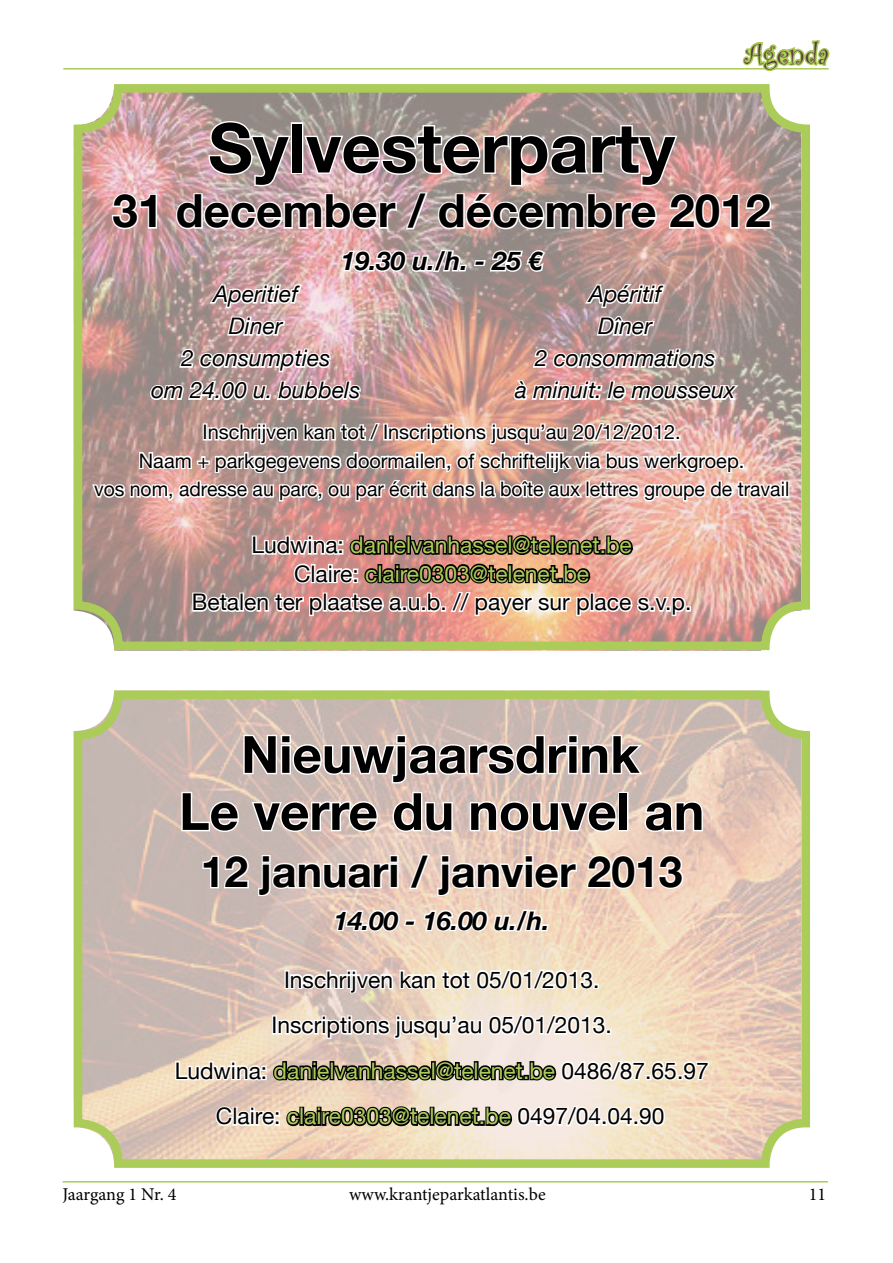
<style>
.page{position:relative;width:893px;height:1263px;background:#fff}
.page>*{position:absolute;margin:0;border:0;box-sizing:border-box;transform-origin:0 0}
.t1{font:700 68.4px "Helvetica Neue";color:#000}
.t2{font:700 51.3px/57px "Helvetica Neue";color:#000;text-align:center}
.t3{font:700 45.6px "Helvetica Neue";color:#000}
.t4{font:700 42.75px "Helvetica Neue";color:#000}
.t5{font:30px "Curlz";color:#5c373f}
.t6{font:italic 700 25.65px "Helvetica Neue";color:#000}
.t7{font:22.8px/45.6px "Helvetica Neue";color:#000;text-align:center}
.t8{font:italic 22.8px "Helvetica Neue";color:#000}
.t9{font:19.95px/28.5px "Helvetica Neue";color:#000;text-align:center}
.t10{font:18px "Minion Pro";color:#000}
.s1{color:#abcc59}
</style>
<div class="page">
<hr style="left:63px;top:1181px;width:765px;height:1px;background:#abcc59">
<hr style="left:63px;top:68px;width:766px;height:2px;background:#abcc59">
<svg style="left:740px;top:40px;width:90px;height:31px"></svg>
<img style="left:84px;top:700px;width:716px;height:458px">
<svg style="left:180px;top:732px;width:525px;height:102px"></svg>
<svg style="left:201px;top:853px;width:50px;height:37px"></svg>
<svg style="left:257px;top:853px;width:143px;height:45px"></svg>
<svg style="left:407px;top:852px;width:171px;height:46px"></svg>
<svg style="left:586px;top:853px;width:99px;height:38px"></svg>
<svg style="left:333px;top:907px;width:217px;height:45px"></svg>
<div style="left:284px;top:970px;width:5px;height:19px;border:3px solid #fff"></div>
<svg style="left:289px;top:967px;width:310px;height:36px"></svg>
<svg style="left:174px;top:1013px;width:538px;height:125px;background:#d7c9bb"></svg>
<div style="left:74px;top:690px;width:736px;height:478px;border:9px solid #abcc59;border-radius:40px"></div>
<img style="left:84px;top:94px;width:716px;height:557px">
<div style="left:74px;top:84px;width:736px;height:566px;border:9px solid #abcc59;border-radius:40px"></div>
<svg style="left:110px;top:191px;width:49px;height:40px"></svg>
<svg style="left:174px;top:119px;width:599px;height:112px"></svg>
<svg style="left:90px;top:248px;width:695px;height:265px"></svg>
<div style="left:785px;top:480px;width:4px;height:18px;border:3px solid #fff"></div>
<svg style="left:191px;top:521px;width:500px;height:105px;background:#c0978e"></svg>
<h3 class="t5" style="left:744px;top:33px;width:86px">Agenda</h3>
<h1 class="t1" style="left:208px;top:86px;width:468px">Sylvesterparty</h1>
<h3 class="t3" style="left:112px;top:170px;width:660px">31 december / décembre 2012</h3>
<p class="t6" style="left:341px;top:240px;width:203px">19.30 u./h. - 25 €</p>
<p class="t8" style="left:213px;top:275px;width:86px">Aperitief</p>
<p class="t8" style="left:589px;top:275px;width:74px">Apéritif</p>
<p class="t8" style="left:229px;top:307px;width:55px">Diner</p>
<p class="t8" style="left:598px;top:307px;width:55px">Dîner</p>
<p class="t8" style="left:181px;top:339px;width:151px">2 consumpties</p>
<p class="t8" style="left:535px;top:339px;width:182px">2 consommations</p>
<p class="t8" style="left:151px;top:371px;width:211px">om 24.00 u. bubbels</p>
<p class="t8" style="left:515px;top:371px;width:221px">à minuit: le mousseux</p>
<p class="t9" style="left:94px;top:416px;width:697px">Inschrijven kan tot / Inscriptions jusqu’au 20/12/2012.<br>Naam + parkgegevens doormailen, of schriftelijk via bus werkgroep.<br>vos nom, adresse au parc, ou par écrit dans la boîte aux lettres groupe de travail</p>
<p class="t7" style="left:192px;top:529px;width:501px;line-height:28.5px">Ludwina: <span class="s1">danielvanhassel@telenet.be<br></span>Claire: <span class="s1">claire0303@telenet.be<br></span>Betalen ter plaatse a.u.b. // payer sur place s.v.p.</p>
<h2 class="t2" style="left:179px;top:723px;width:527px">Nieuwjaarsdrink<br>Le verre du nouvel an</h2>
<h3 class="t4" style="left:201px;top:833px;width:483px">12 januari / janvier 2013</h3>
<p class="t6" style="left:334px;top:900px;width:217px">14.00 - 16.00 u./h.</p>
<p class="t7" style="left:175px;top:955px;width:535px">Inschrijven kan tot 05/01/2013.<br>Inscriptions jusqu’au 05/01/2013.<br>Ludwina: <span class="s1">danielvanhassel@telenet.be</span> 0486/87.65.97<br>Claire: <span class="s1">claire0303@telenet.be</span> 0497/04.04.90</p>
<p class="t10" style="left:63px;top:1182px;width:116px">Jaargang 1 Nr. 4</p>
<p class="t10" style="left:349px;top:1182px;width:198px">www.krantjeparkatlantis.be</p>
<p class="t10" style="left:809px;top:1182px;width:19px">11</p>
</div>
